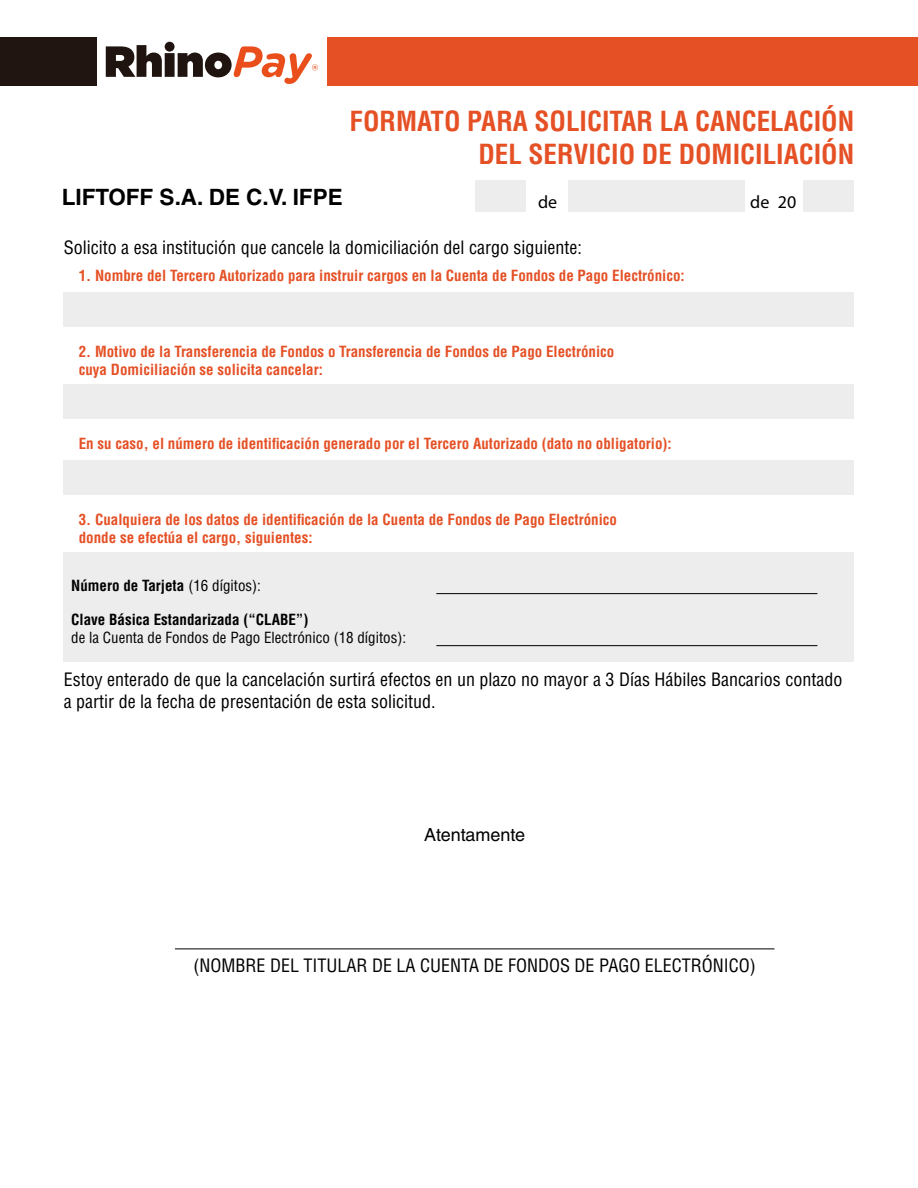
<style>
.page{position:relative;width:918px;height:1188px;background:#fff}
.page>*{position:absolute;margin:0;border:0;box-sizing:border-box;transform-origin:0 0}
.t1{font:700 condensed 27px/32.4px "Helvetica LT Std";color:#e55025;text-align:right}
.t2{font:700 22.5px "Helvetica LT Std";color:#000}
.t3{font:condensed 18px/21.6px "Helvetica LT Std";color:#000}
.t4{font:18px "Helvetica LT Std";color:#000}
.t5{font:18px "Myriad Pro";color:#000}
.t6{font:700 condensed 15px/18px "Helvetica LT Std";color:#e55025}
.t7{font:700 condensed 15px "Helvetica LT Std";color:#000}
.t8{font:condensed 15px "Helvetica LT Std";color:#000}
.s1{font-weight:400}
</style>
<div class="page">
<svg style="left:106px;top:42px;width:212px;height:42px"></svg>
<div style="left:475px;top:181px;width:51px;height:31px;background:#ededed"></div>
<div style="left:803px;top:181px;width:51px;height:31px;background:#ededed"></div>
<div style="left:568px;top:181px;width:177px;height:31px;background:#ededed"></div>
<div style="left:64px;top:292px;width:790px;height:34px;background:#ededed"></div>
<div style="left:328px;top:37px;width:590px;height:48px;background:#e55025"></div>
<div style="left:0;top:37px;width:96px;height:48px;background:#201510"></div>
<div style="left:64px;top:385px;width:790px;height:34px;background:#ededed"></div>
<div style="left:64px;top:460px;width:790px;height:34px;background:#ededed"></div>
<div style="left:64px;top:553px;width:790px;height:109px;background:#ededed"></div>
<hr style="left:436px;top:593px;width:381px;height:1px;background:#000">
<hr style="left:175px;top:949px;width:600px;height:1px;background:#000">
<hr style="left:436px;top:645px;width:381px;height:1px;background:#000">
<h2 class="t2" style="left:62px;top:183px;width:282px">LIFTOFF S.A. DE C.V. IFPE</h2>
<h1 class="t1" style="left:350px;top:105px;width:506px">FORMATO PARA SOLICITAR LA CANCELACIÓN<br>DEL SERVICIO DE DOMICILIACIÓN</h1>
<p class="t5" style="left:538px;top:191px;width:21px">de</p>
<p class="t5" style="left:750px;top:191px;width:48px">de 20</p>
<p class="t3" style="left:64px;top:236px;width:520px">Solicito a esa institución que cancele la domiciliación del cargo siguiente:</p>
<p class="t6" style="left:79px;top:267px;width:607px">1. Nombre del Tercero Autorizado para instruir cargos en la Cuenta de Fondos de Pago Electrónico:</p>
<p class="t6" style="left:79px;top:342px;width:537px">2. Motivo de la Transferencia de Fondos o Transferencia de Fondos de Pago Electrónico cuya Domiciliación se solicita cancelar:</p>
<p class="t6" style="left:79px;top:435px;width:595px">En su caso, el número de identificación generado por el Tercero Autorizado (dato no obligatorio):</p>
<p class="t6" style="left:79px;top:510px;width:540px">3. Cualquiera de los datos de identificación de la Cuenta de Fondos de Pago Electrónico donde se efectúa el cargo, siguientes:</p>
<p class="t7" style="left:71px;top:577px;width:191px">Número de Tarjeta <span class="s1">(16 dígitos):</span></p>
<p class="t7" style="left:71px;top:610px;width:239px">Clave Básica Estandarizada (“CLABE”)</p>
<p class="t8" style="left:71px;top:628px;width:336px">de la Cuenta de Fondos de Pago Electrónico (18 dígitos):</p>
<p class="t3" style="left:64px;top:669px;width:780px">Estoy enterado de que la cancelación surtirá efectos en un plazo no mayor a 3 Días Hábiles Bancarios contado a partir de la fecha de presentación de esta solicitud.</p>
<p class="t4" style="left:424px;top:824px;width:103px">Atentamente</p>
<p class="t3" style="left:194px;top:955px;width:564px">(NOMBRE DEL TITULAR DE LA CUENTA DE FONDOS DE PAGO ELECTRÓNICO)</p>
</div>
